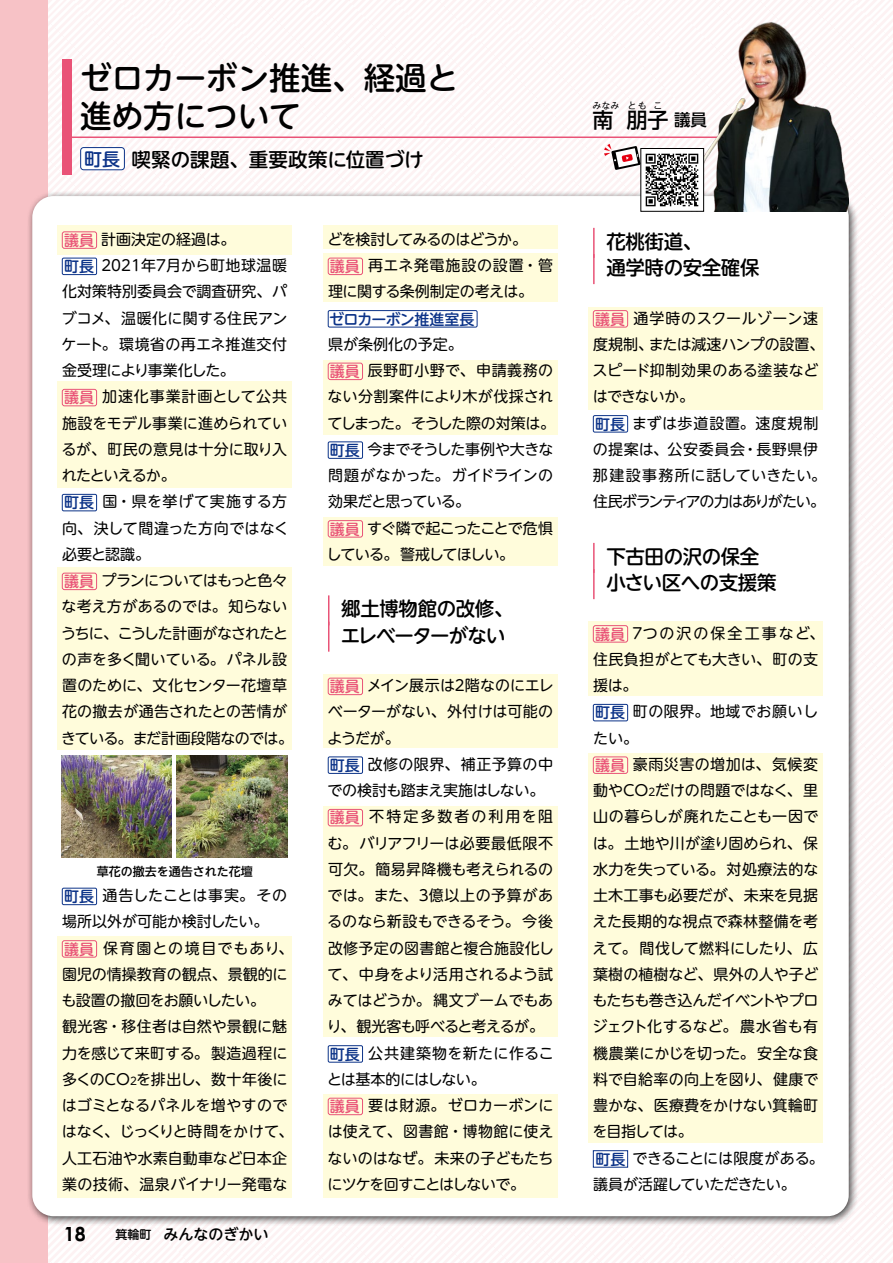
<style>
.page{position:relative;width:893px;height:1263px;background:#fef9fa}
.page>*{position:absolute;margin:0;border:0;box-sizing:border-box;transform-origin:0 0}
.t1{font:500 31.5px/37.5px "UD Shin M Go Pro";color:#000}
.t2{font:500 21px "UD Shin Go NT Pro";color:#000}
.t3{font:500 19.5px/26.2px "UD Shin M Go Pro";letter-spacing:-.02em;color:#000}
.t4{font:500 19.5px/26.2px "UD Shin M Go Pro";letter-spacing:-.045em;color:#000}
.t5{font:500 19.5px "UD Shin M Go Pro";color:#000}
.t6{font:500 18px "UD Shin M Go Pro";color:#0c3388}
.t7{font:500 16.5px "UD Shin Go NT Pro";color:#000}
.t8{font:15px/26.2px "UD Shin M Go Pro";color:#000}
.t9{font:15px/26.2px "UD Shin M Go Pro";letter-spacing:-.02em;color:#000}
.t10{font:15px/26.2px "UD Shin M Go Pro";letter-spacing:-.025em;color:#000}
.t11{font:500 15px "UD Shin M Go Pro";color:#000}
.t12{font:500 15px "UD Shin M Go Pro";letter-spacing:-.035em;color:#0c3388}
.t13{font:500 12px "UD Shin Go NT Pro";color:#000}
.t14{font:500 9px "UD Shin Go NT Pro";color:#000}
.s1{font-weight:500;color:#e95377}
.s2{font-weight:500;color:#0c3388}
.s3{font-size:10.5px}
.s4{font-family:"Century Gothic Pro";font-weight:700;font-size:19.5px}
.s5{font-size:12px}
</style>
<div class="page">
<div style="left:0;top:0;width:48px;height:1263px;background:#f7c2c6"></div>
<div style="left:26px;top:190px;width:833px;height:1036px;background:#000;opacity:.75"></div>
<div style="left:32px;top:196px;width:817px;height:1020px;background:#fff;border-radius:21px"></div>
<div style="left:58px;top:226px;width:234px;height:29px;background:#fffcdb"></div>
<div style="left:58px;top:381px;width:234px;height:107px;background:#fffcdb"></div>
<div style="left:323px;top:360px;width:234px;height:74px;background:#fffcdb"></div>
<div style="left:323px;top:226px;width:234px;height:23px;background:#fffcdb"></div>
<div style="left:323px;top:254px;width:234px;height:48px;background:#fffcdb"></div>
<div style="left:323px;top:518px;width:234px;height:48px;background:#fffcdb"></div>
<div style="left:323px;top:675px;width:234px;height:73px;background:#fffcdb"></div>
<div style="left:323px;top:806px;width:234px;height:231px;background:#fffcdb"></div>
<div style="left:588px;top:307px;width:234px;height:103px;background:#fffcdb"></div>
<div style="left:588px;top:621px;width:234px;height:74px;background:#fffcdb"></div>
<div style="left:588px;top:753px;width:234px;height:389px;background:#fffcdb"></div>
<div style="left:323px;top:1094px;width:234px;height:104px;background:#fffcdb"></div>
<div style="left:58px;top:568px;width:234px;height:182px;background:#fffcdb"></div>
<div style="left:58px;top:936px;width:234px;height:261px;background:#fffcdb"></div>
<div style="left:81px;top:148px;width:43px;height:22px;background:#fff;border-radius:3px"></div>
<div style="left:80px;top:147px;width:45px;height:23px;border:1px solid #0c3388;border-radius:3px"></div>
<div style="left:62px;top:232px;width:35px;height:17px;border:1px solid #e95377;border-radius:2px"></div>
<div style="left:62px;top:258px;width:35px;height:17px;border:1px solid #0c3388;border-radius:2px"></div>
<div style="left:62px;top:389px;width:35px;height:17px;border:1px solid #e95377;border-radius:2px"></div>
<div style="left:62px;top:494px;width:35px;height:17px;border:1px solid #0c3388;border-radius:2px"></div>
<div style="left:62px;top:573px;width:35px;height:17px;border:1px solid #e95377;border-radius:2px"></div>
<div style="left:62px;top:888px;width:35px;height:17px;border:1px solid #0c3388;border-radius:2px"></div>
<div style="left:62px;top:940px;width:35px;height:17px;border:1px solid #e95377;border-radius:2px"></div>
<div style="left:328px;top:258px;width:35px;height:17px;border:1px solid #e95377;border-radius:2px"></div>
<div style="left:328px;top:310px;width:149px;height:17px;border:1px solid #0c3388;border-radius:2px"></div>
<div style="left:328px;top:363px;width:35px;height:17px;border:1px solid #e95377;border-radius:2px"></div>
<div style="left:328px;top:442px;width:35px;height:17px;border:1px solid #0c3388;border-radius:2px"></div>
<div style="left:328px;top:520px;width:35px;height:17px;border:1px solid #e95377;border-radius:2px"></div>
<hr style="left:328px;top:595px;width:1px;height:30px;background:#e95377">
<hr style="left:328px;top:622px;width:1px;height:30px;background:#e95377">
<div style="left:328px;top:678px;width:35px;height:17px;border:1px solid #e95377;border-radius:2px"></div>
<div style="left:328px;top:757px;width:35px;height:17px;border:1px solid #0c3388;border-radius:2px"></div>
<div style="left:328px;top:809px;width:35px;height:17px;border:1px solid #e95377;border-radius:2px"></div>
<div style="left:328px;top:1045px;width:35px;height:17px;border:1px solid #0c3388;border-radius:2px"></div>
<div style="left:328px;top:1098px;width:35px;height:17px;border:1px solid #e95377;border-radius:2px"></div>
<hr style="left:593px;top:228px;width:2px;height:30px;background:#e95377">
<hr style="left:593px;top:254px;width:2px;height:30px;background:#e95377">
<div style="left:593px;top:310px;width:35px;height:17px;border:1px solid #e95377;border-radius:2px"></div>
<div style="left:593px;top:415px;width:35px;height:17px;border:1px solid #0c3388;border-radius:2px"></div>
<hr style="left:593px;top:543px;width:2px;height:30px;background:#e95377">
<hr style="left:593px;top:569px;width:2px;height:30px;background:#e95377">
<div style="left:593px;top:625px;width:35px;height:17px;border:1px solid #e95377;border-radius:2px"></div>
<div style="left:593px;top:704px;width:35px;height:17px;border:1px solid #0c3388;border-radius:2px"></div>
<div style="left:593px;top:757px;width:35px;height:17px;border:1px solid #e95377;border-radius:2px"></div>
<div style="left:593px;top:1150px;width:35px;height:17px;border:1px solid #0c3388"></div>
<hr style="left:66px;top:137px;width:686px;height:1px;background:#e95377">
<img style="left:659px;top:22px;width:190px;height:190px">
<div style="left:62px;top:60px;width:9px;height:115px;background:#e95377"></div>
<img style="left:61px;top:755px;width:111px;height:103px">
<img style="left:176px;top:755px;width:111px;height:103px">
<img style="left:643px;top:150px;width:59px;height:60px">
<div style="left:641px;top:148px;width:63px;height:64px;border:1px solid #000"></div>
<svg style="left:604px;top:144px;width:37px;height:26px"></svg>
<h1 class="t1" style="left:80px;top:58px;width:380px">ゼロカーボン推進、経過と進め方について</h1>
<h3 class="t5" style="left:131px;top:143px;width:294px">喫緊の課題、重要政策に位置づけ</h3>
<p class="t6" style="left:84px;top:144px;width:37px">町長</p>
<p class="t8" style="left:61px;top:225px;width:233px"><span class="s1">議員</span>計画決定の経過は。<br><span class="s2">町長</span> 2021年7月から町地球温暖化対策特別委員会で調査研究、パブコメ、温暖化に関する住民アンケート。環境省の再エネ推進交付金受理により事業化した。<br><span class="s1">議員</span>加速化事業計画として公共施設をモデル事業に進められているが、町民の意見は十分に取り入れたといえるか。<br><span class="s2">町長</span>国・県を挙げて実施する方向、決して間違った方向ではなく必要と認識。<br><span class="s1">議員</span>プランについてはもっと色々な考え方があるのでは。知らないうちに、こうした計画がなされたとの声を多く聞いている。パネル設置のために、文化センター花壇草花の撤去が通告されたとの苦情がきている。まだ計画段階なのでは。</p>
<p class="t13" style="left:97px;top:861px;width:157px">草花の撤去を通告された花壇</p>
<p class="t8" style="left:61px;top:881px;width:234px"><span class="s2">町長</span>通告したことは事実。その場所以外が可能か検討したい。<br><span class="s1">議員</span> 保育園との境目でもあり、園児の情操教育の観点、景観的にも設置の撤回をお願いしたい。<br>観光客・移住者は自然や景観に魅力を感じて来町する。製造過程に多くのCO<span class="s3">2</span>を排出し、数十年後にはゴミとなるパネルを増やすのではなく、じっくりと時間をかけて、人工石油や水素自動車など日本企業の技術、温泉バイナリー発電な</p>
<p class="t11" style="left:64px;top:1222px;width:206px"><span class="s4">18</span>　　<span class="s5">箕輪町　</span>みんなのぎかい</p>
<p class="t10" style="left:328px;top:225px;width:227px">どを検討してみるのはどうか。<br><span class="s1">議員</span>再エネ発電施設の設置・管理に関する条例制定の考えは。</p>
<p class="t12" style="left:329px;top:307px;width:147px">ゼロカーボン推進室長</p>
<p class="t9" style="left:327px;top:330px;width:230px">県が条例化の予定。<br><span class="s1">議員</span>辰野町小野で、申請義務のない分割案件により木が伐採されてしまった。そうした際の対策は。<span class="s2">町長</span>今までそうした事例や大きな問題がなかった。ガイドラインの効果だと思っている。<br><span class="s1">議員</span>すぐ隣で起こったことで危惧している。警戒してほしい。</p>
<h3 class="t4" style="left:341px;top:595px;width:174px">郷土博物館の改修、エレベーターがない</h3>
<p class="t8" style="left:327px;top:671px;width:229px"><span class="s1">議員</span>メイン展示は2階なのにエレベーターがない、外付けは可能のようだが。<br><span class="s2">町長</span>改修の限界、補正予算の中での検討も踏まえ実施はしない。<span class="s1">議員</span> 不特定多数者の利用を阻む。バリアフリーは必要最低限不可欠。簡易昇降機も考えられるのでは。また、3億以上の予算があるのなら新設もできるそう。今後改修予定の図書館と複合施設化して、中身をより活用されるよう試みてはどうか。縄文ブームでもあり、観光客も呼べると考えるが。<span class="s2">町長</span>公共建築物を新たに作ることは基本的にはしない。<br><span class="s1">議員</span>要は財源。ゼロカーボンには使えて、図書館・博物館に使えないのはなぜ。未来の子どもたちにツケを回すことはしないで。</p>
<p class="t14" style="left:593px;top:98px;width:28px">みなみ</p>
<h2 class="t2" style="left:593px;top:103px;width:22px">南</h2>
<p class="t14" style="left:627px;top:98px;width:21px">とも</p>
<p class="t14" style="left:654px;top:98px;width:10px">こ</p>
<h2 class="t2" style="left:627px;top:103px;width:43px">朋子</h2>
<p class="t7" style="left:674px;top:107px;width:34px">議員</p>
<h3 class="t3" style="left:606px;top:227px;width:155px">花桃街道、<br>通学時の安全確保</h3>
<p class="t8" style="left:593px;top:304px;width:235px"><span class="s1">議員</span>通学時のスクールゾーン速度規制、または減速ハンプの設置、スピード抑制効果のある塗装などはできないか。<br><span class="s2">町長</span>まずは歩道設置。速度規制の提案は、公安委員会・長野県伊那建設事務所に話していきたい。住民ボランティアの力はありがたい。</p>
<h3 class="t3" style="left:606px;top:542px;width:172px">下古田の沢の保全小さい区への支援策</h3>
<p class="t8" style="left:592px;top:619px;width:234px"><span class="s1">議員</span> 7つの沢の保全工事など、住民負担がとても大きい、町の支援は。<br><span class="s2">町長</span>町の限界。地域でお願いしたい。<br><span class="s1">議員</span>豪雨災害の増加は、気候変動やCO<span class="s3">2</span>だけの問題ではなく、里山の暮らしが廃れたことも一因では。土地や川が塗り固められ、保水力を失っている。対処療法的な土木工事も必要だが、未来を見据えた長期的な視点で森林整備を考えて。間伐して燃料にしたり、広葉樹の植樹など、県外の人や子どもたちも巻き込んだイベントやプロジェクト化するなど。農水省も有機農業にかじを切った。安全な食料で自給率の向上を図り、健康で豊かな、医療費をかけない箕輪町を目指しては。<br><span class="s2">町長</span>できることには限度がある。議員が活躍していただきたい。</p>
</div>
